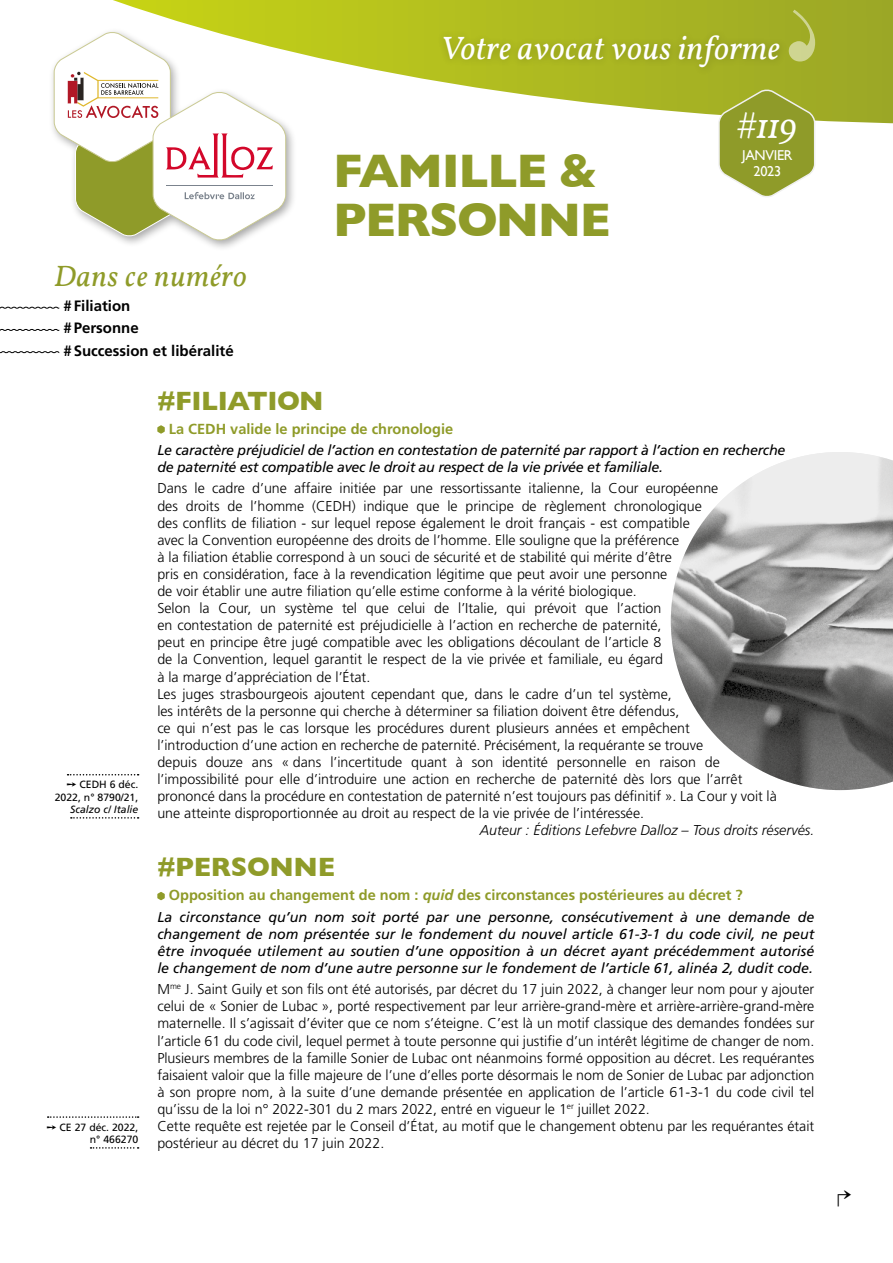
<style>
.page{position:relative;width:893px;height:1263px;background:#fff}
.page>*{position:absolute;margin:0;border:0;box-sizing:border-box;transform-origin:0 0}
.t1{font:700 48px/49.5px "Gill Sans";letter-spacing:-.03em;color:#8f9b29}
.t2{font:italic 36px "Vollkorn";color:#fff}
.t3{font:italic 33px "Vollkorn";letter-spacing:.01em;color:#fff}
.t4{font:italic 30px "Vollkorn";letter-spacing:.02em;color:#8f9b29}
.t5{font:28.8px "MS Mincho";color:#000}
.t6{font:700 27px "Gill Sans";letter-spacing:-.015em;color:#8f9b29}
.t7{font:700 15px/22.2px "Frutiger";color:#000}
.t8{font:700 14.55px "Frutiger";color:#8f9b29}
.t9{font:300 14.25px/17.1px "Frutiger";color:#000}
.t10{font:italic 14.25px/17.1px "Frutiger";letter-spacing:-.02em;color:#000}
.t11{font:italic 300 14.25px "Frutiger";color:#000}
.t12{font:14.25px/16.2px "Gill Sans";letter-spacing:-.02em;color:#fff}
.t13{font:10.5px/12.3px "Frutiger";color:#000;text-align:right}
.t14{font:italic 10.5px "Frutiger";color:#000}
.s1{font-style:italic}
</style>
<div class="page">
<svg style="left:113px;top:0;width:780px;height:124px"></svg>
<div style="left:436px;top:28px;width:351px;height:48px;background:#000;opacity:.2"></div>
<svg style="left:0;top:329px;width:59px;height:2px"></svg>
<svg style="left:0;top:351px;width:59px;height:2px"></svg>
<svg style="left:0;top:306px;width:59px;height:3px"></svg>
<div style="left:49px;top:27px;width:248px;height:224px;background:#000;opacity:.35"></div>
<svg style="left:54px;top:31px;width:232px;height:210px"></svg>
<svg style="left:717px;top:88px;width:99px;height:109px;background:#a3ad4b"></svg>
<svg style="left:157px;top:425px;width:8px;height:9px"></svg>
<svg style="left:157px;top:892px;width:8px;height:8px"></svg>
<img style="left:671px;top:452px;width:222px;height:338px">
<svg style="left:68px;top:774px;width:71px;height:1px"></svg>
<svg style="left:71px;top:817px;width:68px;height:2px"></svg>
<svg style="left:48px;top:1116px;width:91px;height:2px"></svg>
<svg style="left:91px;top:1147px;width:48px;height:2px"></svg>
<svg style="left:789px;top:10px;width:26px;height:52px"></svg>
<h3 class="t3" style="left:440px;top:28px;width:341px">Votre avocat vous informe</h3>
<h3 class="t4" style="left:54px;top:258px;width:194px">Dans ce numéro</h3>
<p class="t7" style="left:64px;top:295px;width:172px">#Filiation<br>#Personne<br>#Succession et libéralité</p>
<h1 class="t1" style="left:333px;top:145px;width:279px">FAMILLE &amp;<br>PERSONNE</h1>
<h2 class="t2" style="left:736px;top:104px;width:62px">#119</h2>
<h2 class="t2" style="left:729px;top:105px;width:76px">#100</h2>
<p class="t12" style="left:742px;top:147px;width:52px;text-align:center">JANVIER<br>2023</p>
<p class="t12" style="left:750px;top:149px;width:37px">AVRIL<br>2021</p>
<p class="t13" style="left:55px;top:778px;width:85px">➙ CEDH 6 déc.<br>2022, n° 8790/21,</p>
<p class="t14" style="left:70px;top:803px;width:70px">Scalzo c/ Italie</p>
<p class="t13" style="left:47px;top:1121px;width:93px">➙ CE 27 déc. 2022, n° 466270</p>
<h3 class="t6" style="left:157px;top:379px;width:168px">#FILIATION</h3>
<p class="t8" style="left:169px;top:420px;width:286px">La CEDH valide le principe de chronologie</p>
<p class="t10" style="left:157px;top:441px;width:629px">Le caractère préjudiciel de l’action en contestation de paternité par rapport à l’action en recherche de paternité est compatible avec le droit au respect de la vie privée et familiale.</p>
<p class="t9" style="left:157px;top:480px;width:621px">Dans le cadre d’une affaire initiée par une ressortissante italienne, la Cour européenne<br>des droits de l’homme (CEDH) indique que le principe de règlement chronologique<br>des conflits de filiation - sur lequel repose également le droit français - est compatible<br>avec la Convention européenne des droits de l’homme. Elle souligne que la préférence<br>à la filiation établie correspond à un souci de sécurité et de stabilité qui mérite d’être<br>pris en considération, face à la revendication légitime que peut avoir une personne<br>de voir établir une autre filiation qu’elle estime conforme à la vérité biologique.<br>Selon la Cour, un système tel que celui de l’Italie, qui prévoit que l’action<br>en contestation de paternité est préjudicielle à l’action en recherche de paternité,<br>peut en principe être jugé compatible avec les obligations découlant de l’article 8<br>de la Convention, lequel garantit le respect de la vie privée et familiale, eu égard<br>à la marge d’appréciation de l’État.<br>Les juges strasbourgeois ajoutent cependant que, dans le cadre d’un tel système,<br>les intérêts de la personne qui cherche à déterminer sa filiation doivent être défendus,<br>ce qui n’est pas le cas lorsque les procédures durent plusieurs années et empêchent<br>l’introduction d’une action en recherche de paternité. Précisément, la requérante se trouve<br>depuis douze ans « dans l’incertitude quant à son identité personnelle en raison de l’impossibilité pour elle d’introduire une action en recherche de paternité dès lors que l’arrêt prononcé dans la procédure en contestation de paternité n’est toujours pas définitif ». La Cour y voit là une atteinte disproportionnée au droit au respect de la vie privée de l’intéressée.</p>
<p class="t11" style="left:480px;top:822px;width:336px">Auteur : Éditions Lefebvre Dalloz – Tous droits réservés.</p>
<h3 class="t6" style="left:157px;top:846px;width:179px">#PERSONNE</h3>
<p class="t8" style="left:169px;top:886px;width:576px">Opposition au changement de nom : <span class="s1">quid</span> des circonstances postérieures au décret ?</p>
<p class="t10" style="left:157px;top:908px;width:659px;text-align:justify">La circonstance qu’un nom soit porté par une personne, consécutivement à une demande de changement de nom présentée sur le fondement du nouvel article 61-3-1 du code civil, ne peut être invoquée utilement au soutien d’une opposition à un décret ayant précédemment autorisé le changement de nom d’une autre personne sur le fondement de l’article 61, alinéa 2, dudit code.</p>
<p class="t9" style="left:157px;top:981px;width:659px">M<sup>me</sup> J. Saint Guily et son fils ont été autorisés, par décret du 17 juin 2022, à changer leur nom pour y ajouter celui de « Sonier de Lubac », porté respectivement par leur arrière-grand-mère et arrière-arrière-grand-mère maternelle. Il s’agissait d’éviter que ce nom s’éteigne. C’est là un motif classique des demandes fondées sur l’article 61 du code civil, lequel permet à toute personne qui justifie d’un intérêt légitime de changer de nom.<br>Plusieurs membres de la famille Sonier de Lubac ont néanmoins formé opposition au décret. Les requérantes faisaient valoir que la fille majeure de l’une d’elles porte désormais le nom de Sonier de Lubac par adjonction à son propre nom, à la suite d’une demande présentée en application de l’article 61-3-1 du code civil tel qu’issu de la loi n° 2022-301 du 2 mars 2022, entré en vigueur le 1<sup>er</sup> juillet 2022.<br>Cette requête est rejetée par le Conseil d’État, au motif que le changement obtenu par les requérantes était postérieur au décret du 17 juin 2022.</p>
<h3 class="t5" style="left:851px;top:1214px;width:16px;rotate:-180deg">↵</h3>
</div>
